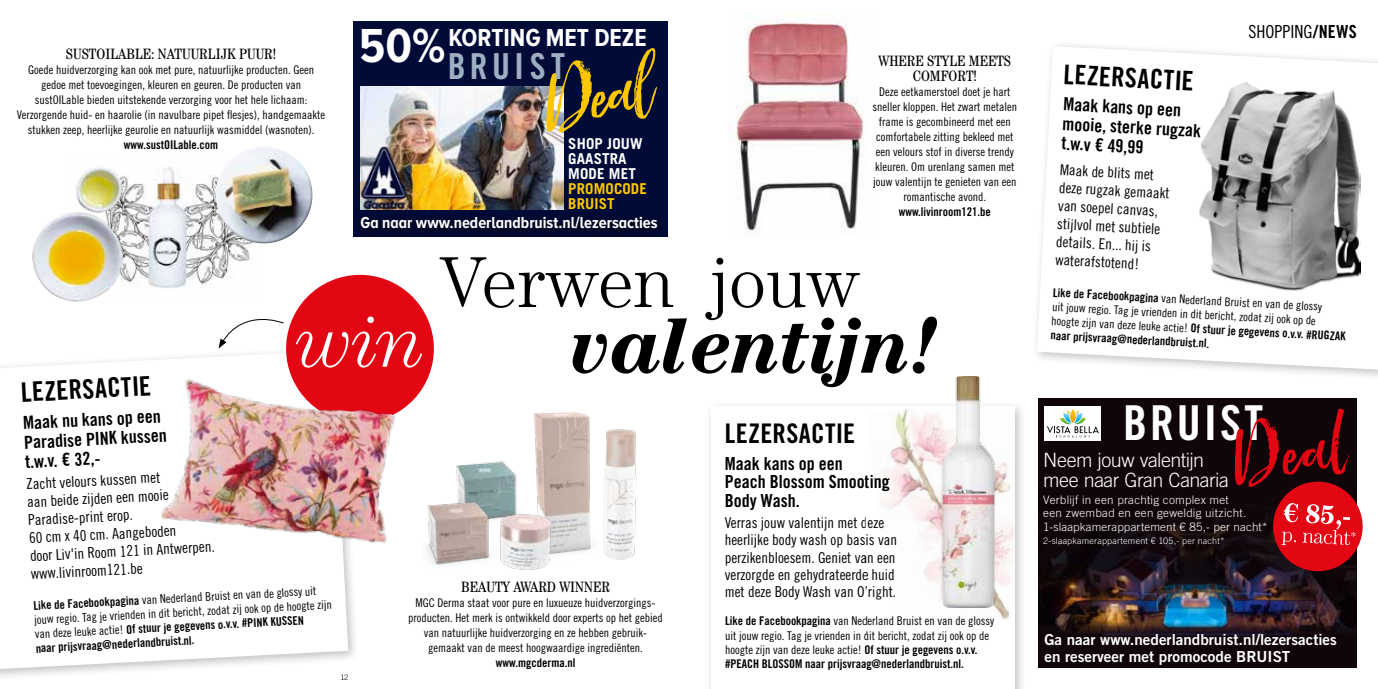
<style>
.page{position:relative;width:1378px;height:689px;background:#fff}
.page>*{position:absolute;margin:0;border:0;box-sizing:border-box;transform-origin:0 0}
.t1{font:italic 100.35px "Hello Sunshine";color:#fcc601}
.t2{font:99.3px "Hello Sunshine";color:#e30613}
.t3{font:italic 700 79.95px "Century Std";letter-spacing:-.02em;color:#000}
.t4{font:italic 300 73.05px "Century LT";color:#fff}
.t5{font:300 72.3px "Century Std";color:#000}
.t6{font:48.15px "Trade Gothic LT Std Bd Cn 20";letter-spacing:.06em;color:#fff}
.t7{font:35.85px "Trade Gothic LT Std Bd Cn 20";letter-spacing:.12em;color:#9eafc1}
.t8{font:27px "Trade Gothic LT Std Bd Cn 20";letter-spacing:.01em;color:#000}
.t9{font:700 25.5px "Proxima Nova A Cond";color:#fff}
.t10{font:300 19.8px/20.1px "Trade Gothic LT Std";letter-spacing:-.025em;color:#fff}
.t11{font:18px/19.5px "Trade Gothic LT Std Bd Cn 20";color:#000}
.t12{font:18px "Trade Gothic LT Std Cn 18";color:#000}
.t13{font:700 16.5px "Proxima Nova A Cond";color:#fff}
.t14{font:15.15px/16.5px "Trade Gothic LT Std Bd 2";color:#fff}
.t15{font:15px/18px "Trade Gothic LT Std Cn 18";color:#000}
.t16{font:condensed 15px/15px "Century LT";color:#000;text-align:center}
.t17{font:700 15px/15px "Trade Gothic LT Std";letter-spacing:.01em;color:#fff}
.t18{font:700 15px/15px "Trade Gothic LT Std";letter-spacing:.01em;color:#fcc601}
.t19{font:12px/15px "Trade Gothic LT Std Cn 18";color:#000}
.t20{font:12px/14.2px "Trade Gothic LT Std Bd Cn 20";color:#000}
.t21{font:300 11.7px/13.5px "Trade Gothic LT Std";letter-spacing:.02em;color:#fff}
.t22{font:300 9px "Trade Gothic LT Std";letter-spacing:.02em;color:#fff}
.t23{font:300 7.5px "Trade Gothic LT Std";color:#000}
.s1{font-size:49.5px}
.s2{font-family:"Trade Gothic LT Std Bd Cn 20"}
.s3{font-family:"Trade Gothic LT Std Cn 18"}
</style>
<div class="page">
<div style="left:0;top:345px;width:360px;height:337px;background:#000;opacity:.25"></div>
<svg style="left:0;top:351px;width:348px;height:318px"></svg>
<svg style="left:219px;top:274px;width:215px;height:127px"></svg>
<img style="left:150px;top:366px;width:262px;height:194px">
<img style="left:534px;top:412px;width:103px;height:148px">
<img style="left:456px;top:461px;width:61px;height:29px">
<img style="left:427px;top:490px;width:142px;height:80px">
<div style="left:353px;top:21px;width:315px;height:215px;background:#000b38"></div>
<img style="left:361px;top:86px;width:203px;height:124px">
<div style="left:354px;top:210px;width:313px;height:29px;background:linear-gradient(to right,#00092e,#00092d)"></div>
<img style="left:360px;top:146px;width:50px;height:63px">
<img style="left:128px;top:167px;width:135px;height:136px">
<img style="left:32px;top:166px;width:96px;height:136px">
<div style="left:215px;top:146px;width:94px;height:72px;background:#f6f6fa"></div>
<div style="left:217px;top:161px;width:98px;height:85px;background:#000;opacity:.46"></div>
<div style="left:1038px;top:399px;width:318px;height:269px;background:#100509"></div>
<img style="left:1039px;top:504px;width:317px;height:132px">
<div style="left:705px;top:400px;width:322px;height:289px;background:#000;opacity:.25"></div>
<div style="left:711px;top:406px;width:304px;height:283px;background:#fff"></div>
<img style="left:882px;top:408px;width:133px;height:212px">
<img style="left:934px;top:377px;width:67px;height:230px">
<img style="left:729px;top:13px;width:137px;height:222px">
<svg style="left:1037px;top:46px;width:341px;height:324px"></svg>
<img style="left:1199px;top:83px;width:161px;height:208px">
<svg style="left:1272px;top:480px;width:91px;height:92px"></svg>
<div style="left:1044px;top:406px;width:57px;height:34px;background:#fff"></div>
<svg style="left:1047px;top:409px;width:52px;height:28px"></svg>
<p class="t16" style="left:66px;top:46px;width:212px">SUSTOILABLE: NATUURLIJK PUUR!</p>
<p class="t19" style="left:17px;top:62px;width:310px;text-align:center">Goede huidverzorging kan ook met pure, natuurlijke producten. Geen gedoe met toevoegingen, kleuren en geuren. De producten van sustOILable bieden uitstekende verzorging voor het hele lichaam:<br>Verzorgende huid- en haarolie (in navulbare pipet flesjes), handgemaakte stukken zeep, heerlijke geurolie en natuurlijk wasmiddel (wasnoten).</p>
<p class="t20" style="left:124px;top:138px;width:96px">www.sustOILable.com</p>
<h3 class="t9" style="left:359px;top:23px;width:289px"><span class="s1">50%</span> KORTING MET DEZE</h3>
<h1 class="t1" style="left:530px;top:49px;width:112px;rotate:-11deg">Deal</h1>
<h3 class="t7" style="left:448px;top:45px;width:119px">BRUIST</h3>
<p class="t17" style="left:568px;top:136px;width:76px">SHOP JOUW<br>GAASTRA<br>MODE MET</p>
<p class="t18" style="left:568px;top:181px;width:80px">PROMOCODE<br>BRUIST</p>
<h3 class="t13" style="left:361px;top:213px;width:298px">Ga naar www.nederlandbruist.nl/lezersacties</h3>
<p class="t16" style="left:878px;top:54px;width:134px">WHERE STYLE MEETS<br>COMFORT!</p>
<p class="t19" style="left:872px;top:84px;width:146px;text-align:center">Deze eetkamerstoel doet je hart sneller kloppen. Het zwart metalen frame is gecombineerd met een comfortabele zitting bekleed met een velours stof in diverse trendy kleuren. Om urenlang samen met jouw valentijn te genieten van een romantische avond.</p>
<p class="t20" style="left:898px;top:205px;width:94px">www.livinroom121.be</p>
<h3 class="t8" style="left:20px;top:376px;width:132px;rotate:-3deg">LEZERSACTIE</h3>
<h3 class="t4" style="left:296px;top:300px;width:130px">win</h3>
<h3 class="t5" style="left:440px;top:241px;width:420px">Verwen jouw</h3>
<h3 class="t3" style="left:570px;top:299px;width:371px">val entijn!</h3>
<h3 class="t11" style="left:23px;top:413px;width:144px;rotate:-3deg">Maak nu kans op een<br>Paradise PINK kussen t.w.v. € 32,-</h3>
<p class="t15" style="left:26px;top:475px;width:186px;rotate:-3deg">Zacht velours kussen met<br>aan beide zijden een mooie<br>Paradise-print erop.<br>60 cm x 40 cm. Aangeboden<br>door Liv'in Room 121 in Antwerpen. www.livinroom121.be</p>
<p class="t19" style="left:33px;top:598px;width:299px;line-height:14.2px;rotate:-3deg"><span class="s2">Like de Facebookpagina</span> van Nederland Bruist en van de glossy uit jouw regio. Tag je vrienden in dit bericht, zodat zij ook op de hoogte zijn</p>
<p class="t20" style="left:35px;top:627px;width:271px;rotate:-3deg"><span class="s3">van deze leuke actie!</span> Of stuur je gegevens o.v.v. #PINK KUSSEN naar prijsvraag@nederlandbruist.nl.</p>
<p class="t23" style="left:340px;top:672px;width:9px">12</p>
<p class="t16" style="left:461px;top:579px;width:150px">BEAUTY AWARD WINNER</p>
<p class="t19" style="left:408px;top:595px;width:256px;text-align:center">MGC Derma staat voor pure en luxueuze huidverzorgings&shy;producten. Het merk is ontwikkeld door experts op het gebied van natuurlijke huidverzorging en ze hebben gebruik&shy;gemaakt van de meest hoogwaardige ingrediënten.</p>
<p class="t20" style="left:496px;top:656px;width:81px">www.mgcderma.nl</p>
<h3 class="t8" style="left:725px;top:417px;width:132px">LEZERSACTIE</h3>
<h3 class="t11" style="left:725px;top:454px;width:166px;line-height:18.8px">Maak kans op een<br>Peach Blossom Smooting<br>Body Wash.</h3>
<p class="t15" style="left:725px;top:514px;width:174px;line-height:17.2px">Verras jouw valentijn met deze heerlijke body wash op basis van perzikenbloesem. Geniet van een verzorgde en gehydrateerde huid met deze Body Wash van O’right.</p>
<p class="t19" style="left:725px;top:614px;width:271px;line-height:14.2px"><span class="s2">Like de Facebookpagina</span> van Nederland Bruist en van de glossy uit jouw regio. Tag je vrienden in dit bericht, zodat zij ook op de hoogte zijn van deze leuke actie! <span class="s2">Of stuur je gegevens o.v.v.</span></p>
<p class="t20" style="left:725px;top:657px;width:240px">#PEACH BLOSSOM naar prijsvraag@nederlandbruist.nl.</p>
<h3 class="t8" style="left:1064px;top:58px;width:132px;rotate:3deg">LEZERSACTIE</h3>
<h3 class="t11" style="left:1064px;top:94px;width:140px;rotate:3deg">Maak kans op een mooie, sterke rugzak t.w.v € 49,99</h3>
<p class="t15" style="left:1060px;top:160px;width:112px;rotate:3deg">Maak de blits met deze rugzak gemaakt van soepel canvas, stijlvol met subtiele details. En... hij is waterafstotend!</p>
<h3 class="t12" style="left:1248px;top:21px;width:110px">SHOPPING<span class="s2">/NEWS</span></h3>
<p class="t19" style="left:1053px;top:285px;width:271px;line-height:14.2px;rotate:3deg"><span class="s2">Like de Facebookpagina</span> van Nederland Bruist en van de glossy uit jouw regio. Tag je vrienden in dit bericht, zodat zij ook op de</p>
<p class="t20" style="left:1052px;top:314px;width:296px;rotate:3deg"><span class="s3">hoogte zijn van deze leuke actie!</span> Of stuur je gegevens o.v.v. #RUGZAK naar prijsvraag@nederlandbruist.nl.</p>
<h3 class="t6" style="left:1123px;top:394px;width:141px">BRUIST</h3>
<h2 class="t2" style="left:1225px;top:402px;width:116px;rotate:-7deg">Deal</h2>
<h3 class="t10" style="left:1043px;top:450px;width:187px">Neem jouw valentijn mee naar Gran Canaria</h3>
<p class="t21" style="left:1043px;top:492px;width:226px">Verblijf in een prachtig complex met<br>een zwembad en een geweldig uitzicht.<br>1-slaapkamerappartement € 85,- per nacht*</p>
<p class="t22" style="left:1043px;top:535px;width:183px">2-slaapkamerappartement € 105,- per nacht*</p>
<p class="t14" style="left:1044px;top:631px;width:294px">Ga naar www.nederlandbruist.nl/lezersacties en reserveer met promocode BRUIST</p>
</div>
